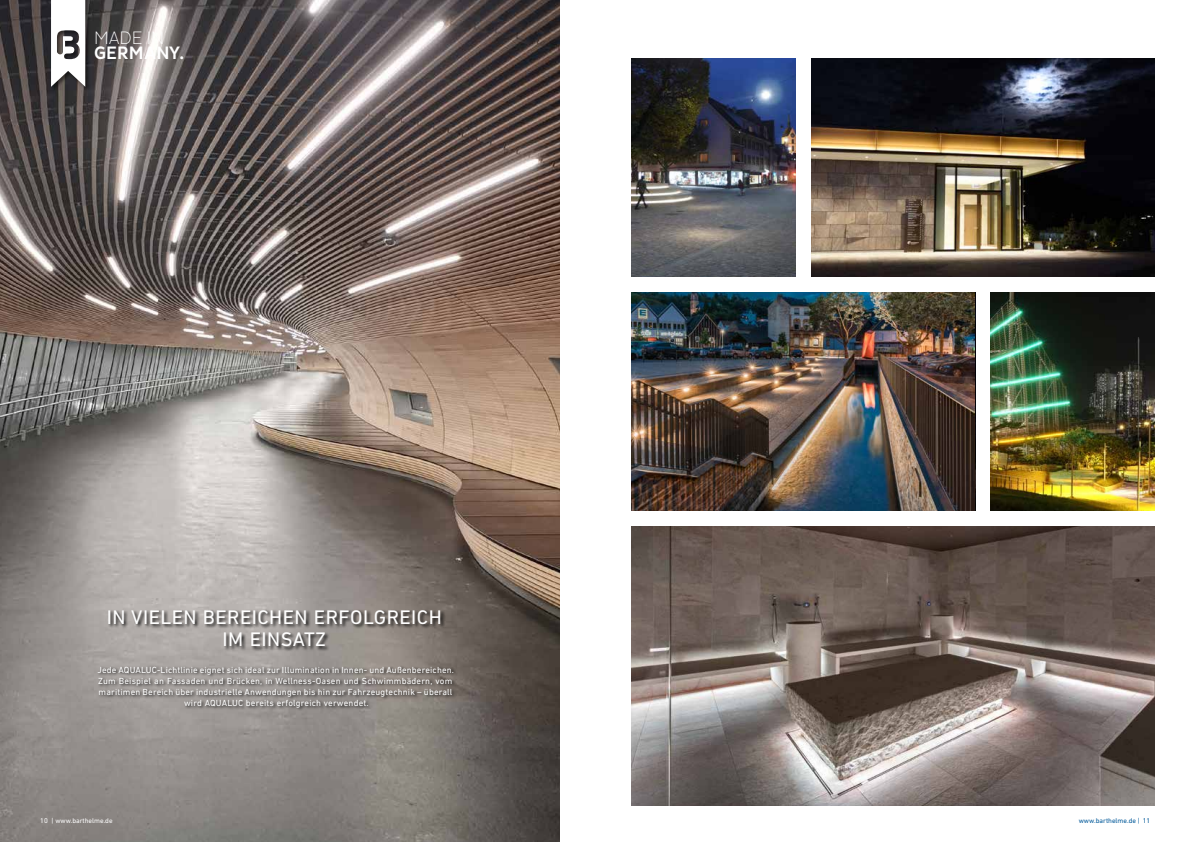
<style>
.page{position:relative;width:1191px;height:842px;background:#fff}
.page>*{position:absolute;margin:0;border:0;box-sizing:border-box;transform-origin:0 0}
.t1{font:20px/22px "DIN Next LT Pro";letter-spacing:.025em;color:#fff;text-align:center}
.t2{font:500 18.3px "Pluto Sans Cond";letter-spacing:.02em;color:#fff}
.t3{font:300 18.3px "Pluto Sans Cond Ex";color:#fff}
.t4{font:9px/11px "DIN Next LT Pro";letter-spacing:.02em;color:#fff;text-align:center}
.t5{font:7px "DIN Next LT Pro";color:#fff}
.t6{font:7px "DIN Next LT Pro";color:#00599a}
</style>
<div class="page">
<img style="left:0;top:0;width:559px;height:842px">
<img style="left:631px;top:527px;width:524px;height:279px">
<img style="left:990px;top:292px;width:165px;height:219px">
<img style="left:811px;top:58px;width:344px;height:218px">
<div style="left:108px;top:609px;width:337px;height:43px;background:#000;opacity:.85"></div>
<div style="left:97px;top:666px;width:361px;height:46px;background:#000;opacity:.85"></div>
<img style="left:631px;top:292px;width:344px;height:219px">
<img style="left:631px;top:58px;width:165px;height:218px">
<div style="left:50px;top:0;width:41px;height:92px;background:#000;opacity:.5"></div>
<svg style="left:51px;top:0;width:34px;height:87px"></svg>
<h2 class="t3" style="left:94px;top:27px;width:71px">MADE IN</h2>
<h2 class="t2" style="left:94px;top:42px;width:91px">GERMANY.</h2>
<h1 class="t1" style="left:107px;top:606px;width:336px">IN VIELEN BEREICHEN ERFOLGREICH<br>IM EINSATZ</h1>
<p class="t4" style="left:97px;top:664px;width:358px">Jede AQUALUC-Lichtlinie eignet sich ideal zur Illumination in Innen- und Außenbereichen.<br>Zum Beispiel an Fassaden und Brücken, in Wellness-Oasen und Schwimmbädern, vom maritimen Bereich über industrielle Anwendungen bis hin zur Fahrzeugtechnik – überall wird AQUALUC bereits erfolgreich verwendet.</p>
<p class="t5" style="left:40px;top:817px;width:74px">10 | www.barthelme.de</p>
<p class="t6" style="left:1078px;top:817px;width:73px">www.barthelme.de | 11</p>
</div>
